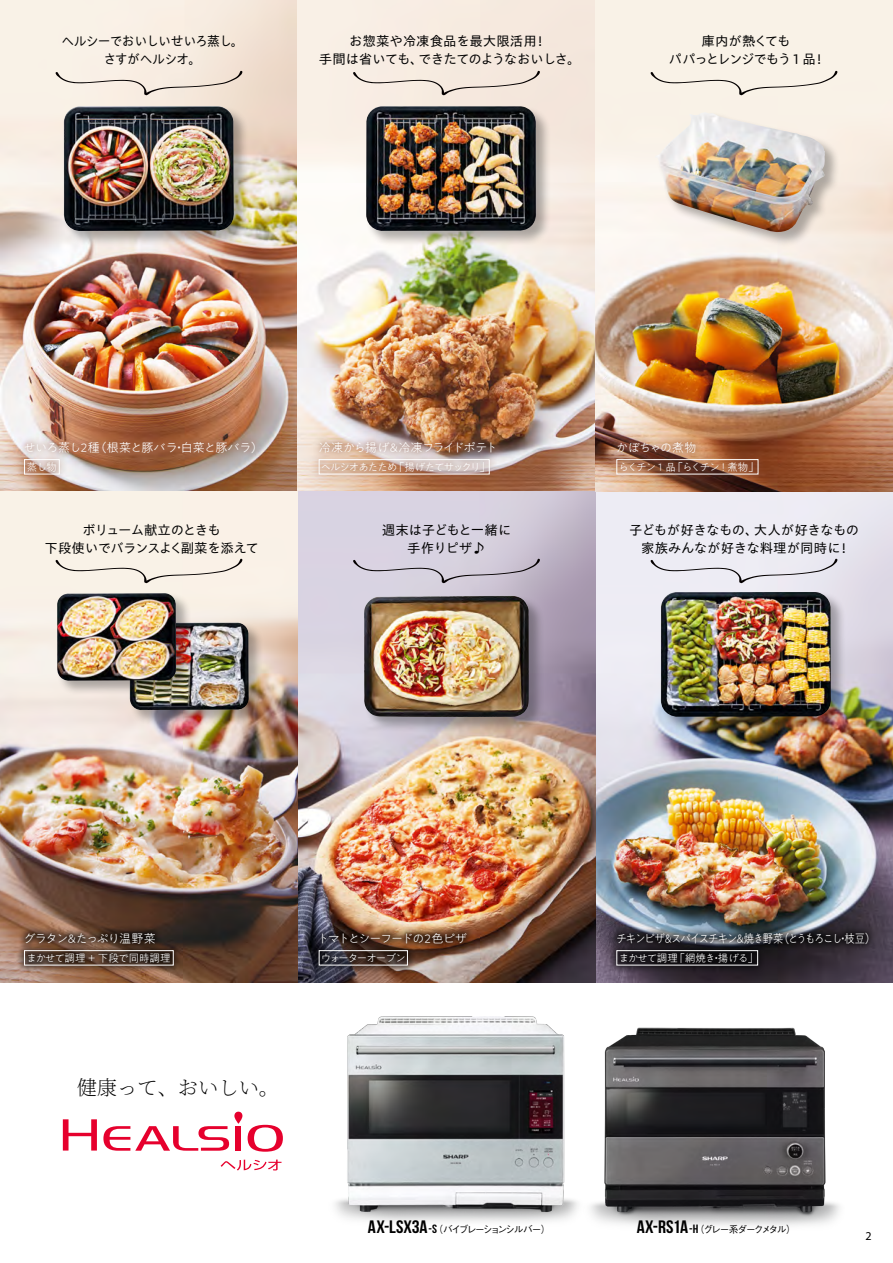
<style>
.page{position:relative;width:893px;height:1263px;background:#fff}
.page>*{position:absolute;margin:0;border:0;box-sizing:border-box;transform-origin:0 0}
.t1{font:200 20.25px "Source Han Serif";color:#000}
.t2{font:13.5px/18px "P Aoto Gothic Std N";letter-spacing:-.045em;color:#000;text-align:center}
.t3{font:13.5px/18px "P Aoto Gothic Std N";letter-spacing:-.02em;color:#000;text-align:center}
.t4{font:13.5px/18px "P Aoto Gothic Std N";letter-spacing:-.045em;color:#000;text-align:center;scale:.95 1}
.t5{font:13.5px/18px "P Aoto Gothic Std N";letter-spacing:-.1em;color:#000;text-align:center}
.t6{font:300 12px "PA1 Gothic Std N";letter-spacing:-.09em;color:#fff;scale:.86 1}
.t7{font:300 12px "PA1 Gothic Std N";letter-spacing:-.07em;color:#fff}
.t8{font:300 12px "PA1 Gothic Std N";letter-spacing:-.035em;color:#fff}
.t9{font:300 12px "PA1 Gothic Std N";letter-spacing:-.095em;color:#fff}
.t10{font:300 12px "PA1 Gothic Std N";letter-spacing:-.045em;color:#fff}
.t11{font:12px "Myriad Pro";color:#000}
.t12{font:300 10.5px "PA1 Gothic Std N";letter-spacing:-.095em;color:#fff}
.t13{font:300 10.5px "PA1 Gothic Std N";letter-spacing:-.15em;color:#fff}
.t14{font:300 10.5px "PA1 Gothic Std N";letter-spacing:-.065em;color:#fff}
.t15{font:300 10.5px "PA1 Gothic Std N";letter-spacing:-.03em;color:#fff}
.t16{font:300 10.5px "PA1 Gothic Std N";letter-spacing:-.115em;color:#fff}
.t17{font:500 9.75px "Gothic BBB Pro";letter-spacing:-.165em;color:#000}
.s1{font-family:"Bebas Neue";font-weight:700;font-size:18px}
.s2{font-family:"Bebas Neue";font-weight:700;font-size:12px}
</style>
<div class="page">
<img style="left:0;top:0;width:298px;height:491px">
<img style="left:298px;top:0;width:297px;height:491px">
<img style="left:595px;top:491px;width:298px;height:491px">
<img style="left:298px;top:491px;width:297px;height:491px">
<img style="left:595px;top:0;width:298px;height:491px">
<img style="left:0;top:491px;width:298px;height:491px">
<img style="left:590px;top:1027px;width:250px;height:199px">
<img style="left:335px;top:1016px;width:243px;height:206px">
<svg style="left:63px;top:1119px;width:34px;height:31px"></svg>
<svg style="left:248px;top:1125px;width:35px;height:27px"></svg>
<svg style="left:103px;top:1112px;width:139px;height:39px"></svg>
<svg style="left:221px;top:1159px;width:60px;height:11px"></svg>
<div style="left:366px;top:105px;width:186px;height:141px;background:#000;opacity:.3"></div>
<img style="left:366px;top:106px;width:170px;height:125px">
<div style="left:363px;top:595px;width:181px;height:138px;background:#000;opacity:.3"></div>
<img style="left:364px;top:596px;width:165px;height:121px">
<div style="left:63px;top:105px;width:186px;height:142px;background:#000;opacity:.3"></div>
<img style="left:63px;top:106px;width:171px;height:125px">
<div style="left:129px;top:622px;width:135px;height:104px;background:#000;opacity:.3"></div>
<img style="left:129px;top:623px;width:120px;height:87px">
<div style="left:57px;top:592px;width:135px;height:104px;background:#000;opacity:.3"></div>
<img style="left:57px;top:593px;width:119px;height:88px">
<div style="left:660px;top:591px;width:186px;height:141px;background:#000;opacity:.3"></div>
<img style="left:661px;top:592px;width:170px;height:125px">
<div style="left:16px;top:434px;width:247px;height:48px;background:#985f47;opacity:.75"></div>
<div style="left:24px;top:459px;width:36px;height:15px;border:1px solid #fff"></div>
<div style="left:608px;top:434px;width:158px;height:48px;background:#985f47;opacity:.75"></div>
<div style="left:617px;top:459px;width:141px;height:15px;border:1px solid #fff"></div>
<div style="left:311px;top:925px;width:163px;height:49px;background:#000;opacity:.75"></div>
<div style="left:319px;top:950px;width:89px;height:15px;border:1px solid #fff"></div>
<div style="left:608px;top:925px;width:268px;height:49px;background:#000;opacity:.75"></div>
<div style="left:617px;top:950px;width:141px;height:15px;border:1px solid #fff"></div>
<div style="left:311px;top:434px;width:191px;height:48px;background:#985f47;opacity:.75"></div>
<div style="left:319px;top:459px;width:170px;height:15px;border:1px solid #fff"></div>
<div style="left:16px;top:924px;width:165px;height:50px;background:#000;opacity:.75"></div>
<div style="left:24px;top:950px;width:149px;height:15px;border:1px solid #fff"></div>
<div style="left:655px;top:112px;width:185px;height:136px;background:#000;opacity:.3"></div>
<img style="left:654px;top:112px;width:171px;height:122px">
<svg style="left:56px;top:71px;width:186px;height:24px;background:#e9ded3"></svg>
<svg style="left:56px;top:559px;width:186px;height:24px;background:#ece4da"></svg>
<svg style="left:353px;top:71px;width:187px;height:24px;background:#e9ddd3"></svg>
<svg style="left:353px;top:559px;width:187px;height:24px;background:#c8c1cf"></svg>
<svg style="left:651px;top:71px;width:186px;height:24px;background:#ece5da"></svg>
<svg style="left:651px;top:559px;width:186px;height:24px;background:#dfdee6"></svg>
<p class="t4" style="left:61px;top:33px;width:194px">ヘルシーでおいしいせいろ蒸し。さすがヘルシオ。</p>
<p class="t3" style="left:319px;top:33px;width:263px">お惣菜や冷凍食品を最大限活用！<br>手間は省いても、できたてのようなおいしさ。</p>
<p class="t5" style="left:669px;top:33px;width:159px">庫内が熱くても<br>パパっとレンジでもう 1 品！</p>
<p class="t8" style="left:24px;top:440px;width:241px">せいろ蒸し2種（根菜と豚バラ・白菜と豚バラ）</p>
<p class="t12" style="left:27px;top:461px;width:31px">蒸し物</p>
<p class="t7" style="left:319px;top:440px;width:180px">冷凍から揚げ&amp;冷凍フライドポテト</p>
<p class="t12" style="left:321px;top:461px;width:171px">ヘルシオあたため「揚げたてサックリ」</p>
<p class="t10" style="left:616px;top:440px;width:82px">かぼちゃの煮物</p>
<p class="t13" style="left:619px;top:461px;width:142px">らくチン 1 品「らくチン！煮物」</p>
<p class="t2" style="left:45px;top:522px;width:216px">ボリューム献立のときも<br>下段使いでバランスよく副菜を添えて</p>
<p class="t2" style="left:382px;top:522px;width:131px">週末は子どもと一緒に手作りピザ♪</p>
<p class="t2" style="left:629px;top:522px;width:232px">子どもが好きなもの、大人が好きなもの家族みんなが好きな料理が同時に！</p>
<p class="t7" style="left:24px;top:931px;width:134px">グラタン&amp;たっぷり温野菜</p>
<p class="t15" style="left:26px;top:952px;width:146px">まかせて調理 ＋ 下段で同時調理</p>
<h1 class="t1" style="left:77px;top:1076px;width:204px">健康って、おいしい。</h1>
<p class="t9" style="left:318px;top:931px;width:151px">トマトとシーフードの2色ピザ</p>
<p class="t16" style="left:321px;top:952px;width:86px">ウォーターオーブン</p>
<p class="t6" style="left:616px;top:931px;width:302px">チキンピザ&amp;スパイスチキン&amp;焼き野菜（とうもろこし・枝豆）</p>
<p class="t14" style="left:619px;top:952px;width:141px">まかせて調理「網焼き・揚げる」</p>
<p class="t17" style="left:368px;top:1221px;width:184px"><span class="s1">AX-LSX3A</span> <span class="s2">-S</span>（バイブレーションシルバー）</p>
<p class="t17" style="left:637px;top:1221px;width:161px"><span class="s1">AX-RS1A</span> <span class="s2">-H</span>（グレー系ダークメタル）</p>
<p class="t11" style="left:865px;top:1228px;width:8px">2</p>
</div>
